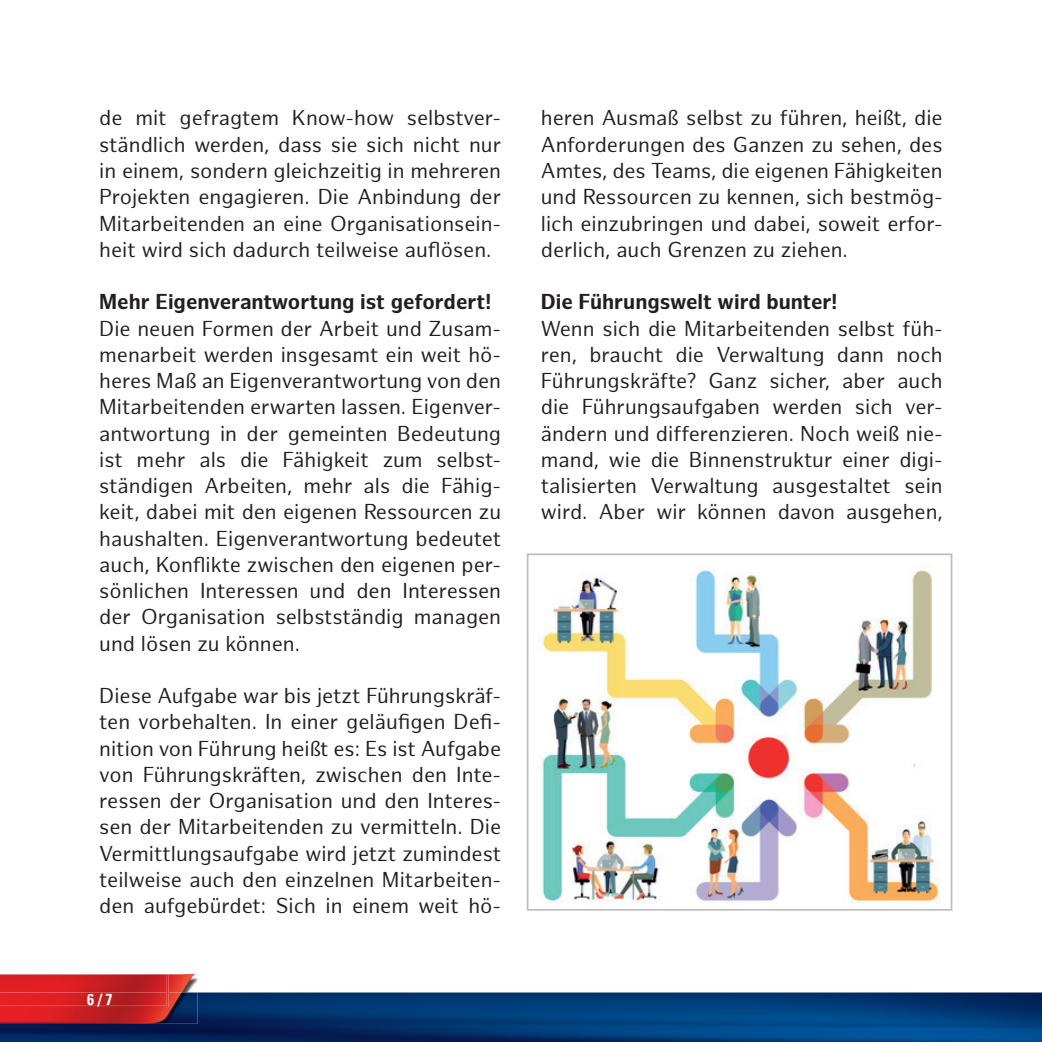
<style>
.page{position:relative;width:1042px;height:1042px;background:#fff}
.page>*{position:absolute;margin:0;border:0;box-sizing:border-box;transform-origin:0 0}
.t1{font:21px/26.2px "Hamburg Sans";color:#231f20;text-align:justify}
.t2{font:700 21px "Hamburg Sans";color:#231f20}
.t3{font:700 condensed 15.75px "Univers LT";color:#fff}
</style>
<div class="page">
<img style="left:0;top:992px;width:1042px;height:50px">
<img style="left:0;top:974px;width:197px;height:50px">
<img style="left:0;top:974px;width:169px;height:33px">
<img style="left:542px;top:570px;width:399px;height:334px">
<div style="left:527px;top:553px;width:425px;height:357px;border:2px solid #bcbdc0"></div>
<p class="t1" style="left:99px;top:106px;width:403px">de mit gefragtem Know-how selbstver&shy;ständlich werden, dass sie sich nicht nur in einem, sondern gleichzeitig in mehreren Projekten engagieren. Die Anbindung der Mitarbeitenden an eine Organisationsein&shy;heit wird sich dadurch teilweise auflösen.</p>
<p class="t2" style="left:99px;top:290px;width:393px">Mehr Eigenverantwortung ist gefordert!</p>
<p class="t1" style="left:99px;top:316px;width:403px">Die neuen Formen der Arbeit und Zusam&shy;menarbeit werden insgesamt ein weit hö&shy;heres Maß an Eigenverantwortung von den Mitarbeitenden erwarten lassen. Eigenver&shy;antwortung in der gemeinten Bedeutung ist mehr als die Fähigkeit zum selbst&shy;ständigen Arbeiten, mehr als die Fähig&shy;keit, dabei mit den eigenen Ressourcen zu haushalten. Eigenverantwortung bedeutet auch, Konflikte zwischen den eigenen per&shy;sönlichen Interessen und den Interessen der Organisation selbstständig managen und lösen zu können.</p>
<p class="t1" style="left:99px;top:683px;width:403px">Diese Aufgabe war bis jetzt Führungskräf&shy;ten vorbehalten. In einer geläufigen Defi&shy;nition von Führung heißt es: Es ist Aufgabe von Führungskräften, zwischen den Inte&shy;ressen der Organisation und den Interes&shy;sen der Mitarbeitenden zu vermitteln. Die Vermittlungsaufgabe wird jetzt zumindest teilweise auch den einzelnen Mitarbeiten&shy;den aufgebürdet: Sich in einem weit hö-</p>
<p class="t3" style="left:87px;top:990px;width:27px">6 / 7</p>
<p class="t1" style="left:541px;top:106px;width:403px">heren Ausmaß selbst zu führen, heißt, die Anforderungen des Ganzen zu sehen, des Amtes, des Teams, die eigenen Fähigkeiten und Ressourcen zu kennen, sich bestmög&shy;lich einzubringen und dabei, soweit erfor&shy;derlich, auch Grenzen zu ziehen.</p>
<p class="t2" style="left:541px;top:290px;width:298px">Die Führungswelt wird bunter!</p>
<p class="t1" style="left:541px;top:316px;width:403px">Wenn sich die Mitarbeitenden selbst füh&shy;ren, braucht die Verwaltung dann noch Führungskräfte? Ganz sicher, aber auch die Führungsaufgaben werden sich ver&shy;ändern und differenzieren. Noch weiß nie&shy;mand, wie die Binnenstruktur einer digi&shy;talisierten Verwaltung ausgestaltet sein wird. Aber wir können davon ausgehen,</p>
</div>
